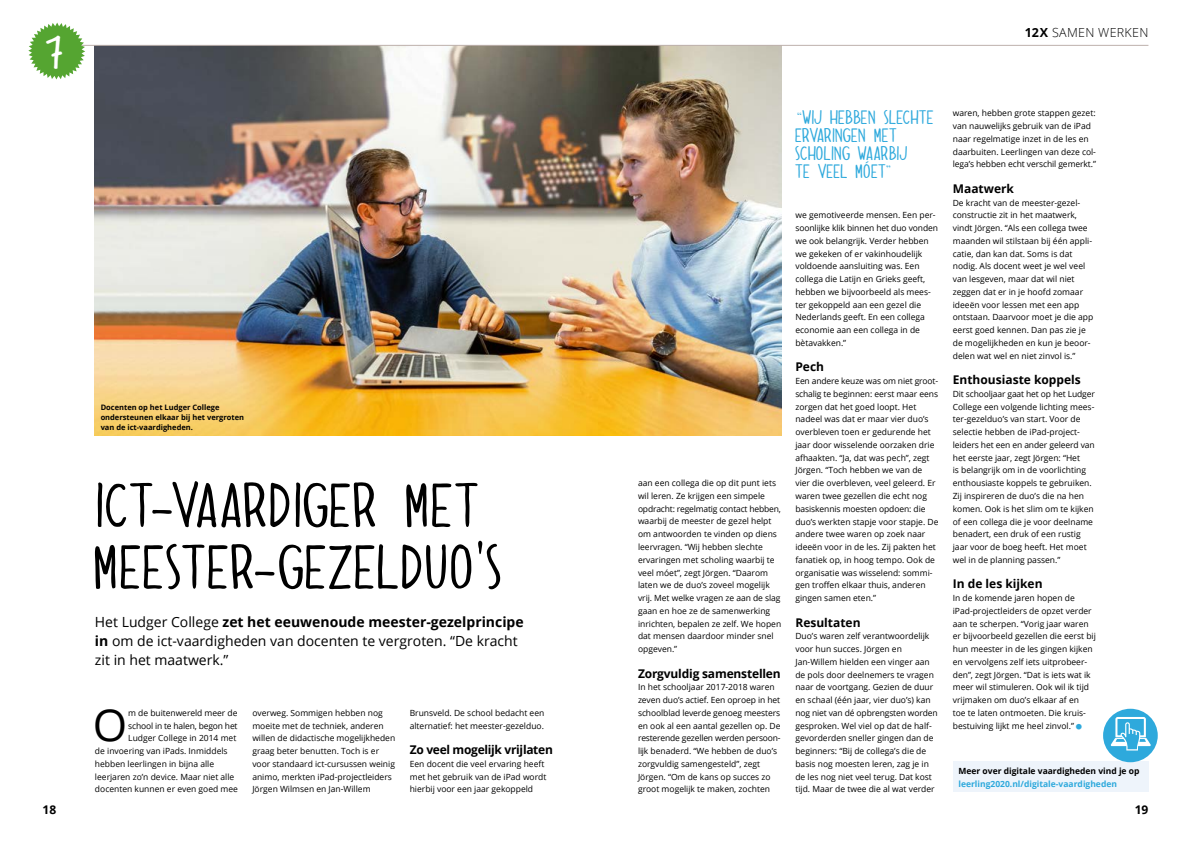
<style>
.page{position:relative;width:1191px;height:842px;background:#fff}
.page>*{position:absolute;margin:0;border:0;box-sizing:border-box;transform-origin:0 0}
.t1{font:51.1px/61.7px "Dolce Caffe";letter-spacing:-.015em;color:#000}
.t2{font:44.2px "Open Sans";color:#000}
.t3{font:16px/18px "Dolce Caffe";letter-spacing:-.02em;color:#2ea9dc}
.t4{font:14px/19px "Open Sans";color:#000}
.t5{font:300 12.5px "Open Sans";letter-spacing:.025em;color:#000}
.t6{font:700 12px "Open Sans";color:#000}
.t7{font:700 12px "Open Sans";letter-spacing:-.025em;color:#000}
.t8{font:8.5px/12.8px "Open Sans";color:#000}
.t9{font:700 8.5px "Open Sans";color:#2ea9dc}
.t10{font:700 8.5px "Open Sans";color:#000}
.t11{font:8.5px "Open Sans";letter-spacing:-.02em;color:#000}
.t12{font:700 7.5px/10px "Open Sans";color:#000}
.s1{font-weight:700}
</style>
<div class="page">
<img style="left:95px;top:46px;width:686px;height:389px">
<hr style="left:43px;top:45px;width:1105px;height:1px;background:#beb1ac">
<div style="left:952px;top:761px;width:196px;height:31px;background:#eef4fb"></div>
<div style="left:1103px;top:709px;width:54px;height:53px;background:#2ea9dc;border-radius:50%"></div>
<svg style="left:1110px;top:717px;width:40px;height:33px"></svg>
<svg style="left:28px;top:23px;width:57px;height:56px"></svg>
<p class="t12" style="left:101px;top:402px;width:145px">Docenten op het Ludger College ondersteunen elkaar bij het vergroten van de ict-vaardigheden.</p>
<h1 class="t1" style="left:95px;top:474px;width:411px">ICT-VAARDIGER MET<br>MEESTER-GEZELDUO’S</h1>
<h3 class="t4" style="left:95px;top:612px;width:430px">Het Ludger College <span class="s1">zet het eeuwenoude meester-gezelprincipe in</span> om de ict-vaardigheden van docenten te vergroten. “De kracht zit in het maatwerk.”</h3>
<h2 class="t2" style="left:93px;top:695px;width:36px">O</h2>
<p class="t8" style="left:128px;top:706px;width:111px">m de buitenwereld meer de</p>
<p class="t11" style="left:128px;top:720px;width:111px">school in te halen, begon het</p>
<p class="t8" style="left:128px;top:732px;width:110px">Ludger College in 2014 met</p>
<p class="t8" style="left:95px;top:744px;width:134px">de invoering van iPads. Inmiddels</p>
<p class="t8" style="left:95px;top:757px;width:121px">hebben leerlingen in bijna alle</p>
<p class="t8" style="left:95px;top:770px;width:141px">leerjaren zo’n device. Maar niet alle</p>
<p class="t8" style="left:95px;top:783px;width:144px">docenten kunnen er even goed mee</p>
<p class="t8" style="left:252px;top:706px;width:144px">overweg. Sommigen hebben nog moeite met de techniek, anderen willen de didactische mogelijkheden graag beter benutten. Toch is er voor standaard ict-cursussen weinig animo, merkten iPad-projectleiders Jörgen Wilmsen en Jan-Willem</p>
<p class="t8" style="left:410px;top:706px;width:136px">Brunsveld. De school bedacht een alternatief: het meester-gezelduo.</p>
<h3 class="t7" style="left:410px;top:741px;width:145px">Zo veel mogelijk vrijlaten</h3>
<p class="t8" style="left:410px;top:757px;width:138px">Een docent die veel ervaring heeft met het gebruik van de iPad wordt hierbij voor een jaar gekoppeld</p>
<h3 class="t5" style="left:1025px;top:24px;width:125px"><span class="s1">12X</span> SAMEN WERKEN</h3>
<p class="t8" style="left:638px;top:476px;width:145px">aan een collega die op dit punt iets wil leren. Ze krijgen een simpele opdracht: regelmatig contact hebben, waarbij de meester de gezel helpt om antwoorden te vinden op diens leervragen. “Wij hebben slechte ervaringen met scholing waarbij te veel móet”, zegt Jörgen. “Daarom laten we de duo’s zoveel mogelijk vrij. Met welke vragen ze aan de slag gaan en hoe ze de samenwerking inrichten, bepalen ze zelf. We hopen dat mensen daardoor minder snel opgeven.”</p>
<h3 class="t6" style="left:638px;top:665px;width:144px">Zorgvuldig samenstellen</h3>
<p class="t8" style="left:638px;top:681px;width:144px">In het schooljaar 2017-2018 waren zeven duo’s actief. Een oproep in het schoolblad leverde genoeg meesters en ook al een aantal gezellen op. De resterende gezellen werden persoon&shy;lijk benaderd. “We hebben de duo’s zorgvuldig samengesteld”, zegt Jörgen. “Om de kans op succes zo groot mogelijk te maken, zochten</p>
<h3 class="t3" style="left:795px;top:108px;width:141px">“WIJ HEBBEN SLECHTE<br>ERVARINGEN MET<br>SCHOLING WAARBIJ<br>TE VEEL MÓET”</h3>
<p class="t8" style="left:795px;top:209px;width:144px">we gemotiveerde mensen. Een per&shy;soonlijke klik binnen het duo vonden we ook belangrijk. Verder hebben we gekeken of er vakinhoudelijk voldoende aansluiting was. Een collega die Latijn en Grieks geeft, hebben we bijvoorbeeld als mees&shy;ter gekoppeld aan een gezel die<br>Nederlands geeft. En een collega economie aan een collega in de bètavakken.”</p>
<h3 class="t6" style="left:795px;top:359px;width:30px">Pech</h3>
<p class="t8" style="left:795px;top:374px;width:145px">Een andere keuze was om niet groot&shy;schalig te beginnen: eerst maar eens zorgen dat het goed loopt. Het nadeel was dat er maar vier duo’s overbleven toen er gedurende het jaar door wisselende oorzaken drie afhaakten. “Ja, dat was pech”, zegt<br>Jörgen. “Toch hebben we van de vier die overbleven, veel geleerd. Er waren twee gezellen die echt nog basiskennis moesten opdoen: die duo’s werkten stapje voor stapje. De andere twee waren op zoek naar ideeën voor in de les. Zij pakten het fanatiek op, in hoog tempo. Ook de organisatie was wisselend: sommi&shy;gen troffen elkaar thuis, anderen gingen samen eten.”</p>
<h3 class="t6" style="left:795px;top:614px;width:67px">Resultaten</h3>
<p class="t8" style="left:795px;top:630px;width:144px">Duo’s waren zelf verantwoordelijk voor hun succes. Jörgen en Jan-Willem hielden een vinger aan de pols door deelnemers te vragen naar de voortgang. Gezien de duur en schaal (één jaar, vier duo’s) kan nog niet van dé opbrengsten worden gesproken. Wel viel op dat de half&shy;gevorderden sneller gingen dan de beginners: “Bij de collega’s die de basis nog moesten leren, zag je in de les nog niet veel terug. Dat kost tijd. Maar de twee die al wat verder</p>
<p class="t8" style="left:952px;top:107px;width:145px">waren, hebben grote stappen gezet: van nauwelijks gebruik van de iPad naar regelmatige inzet in de les en daarbuiten. Leerlingen van deze col&shy;lega’s hebben echt verschil gemerkt.”</p>
<h3 class="t6" style="left:952px;top:180px;width:63px">Maatwerk</h3>
<p class="t8" style="left:952px;top:196px;width:142px">De kracht van de meester-gezel&shy;constructie zit in het maatwerk, vindt Jörgen. “Als een collega twee maanden wil stilstaan bij één appli&shy;catie, dan kan dat. Soms is dat nodig. Als docent weet je wel veel van lesgeven, maar dat wil niet zeggen dat er in je hoofd zomaar ideeën voor lessen met een app ontstaan. Daarvoor moet je die app eerst goed kennen. Dan pas zie je de mogelijkheden en kun je beoor&shy;delen wat wel en niet zinvol is.”</p>
<h3 class="t6" style="left:952px;top:371px;width:130px">Enthousiaste koppels</h3>
<p class="t8" style="left:952px;top:387px;width:143px">Dit schooljaar gaat het op het Ludger College een volgende lichting mees&shy;ter-gezelduo’s van start. Voor de selectie hebben de iPad-project&shy;leiders het een en ander geleerd van het eerste jaar, zegt Jörgen: “Het<br>is belangrijk om in de voorlichting enthousiaste koppels te gebruiken.<br>Zij inspireren de duo’s die na hen komen. Ook is het slim om te kijken of een collega die je voor deelname benadert, een druk of een rustig jaar voor de boeg heeft. Het moet wel in de planning passen.”</p>
<h3 class="t6" style="left:952px;top:575px;width:91px">In de les kijken</h3>
<p class="t8" style="left:952px;top:591px;width:145px">In de komende jaren hopen de iPad-projectleiders de opzet verder aan te scherpen. “Vorig jaar waren er bijvoorbeeld gezellen die eerst bij hun meester in de les gingen kijken en vervolgens zelf iets uitprobeer&shy;den”, zegt Jörgen. “Dat is iets wat ik meer wil stimuleren. Ook wil ik tijd vrijmaken om duo’s elkaar af en<br>toe te laten ontmoeten. Die kruis&shy;bestuiving lijkt me heel zinvol.”</p>
<p class="t10" style="left:958px;top:765px;width:182px">Meer over digitale vaardigheden vind je op</p>
<p class="t9" style="left:958px;top:778px;width:160px">leerling2020.nl/digitale-vaardigheden</p>
<h3 class="t6" style="left:43px;top:801px;width:15px">18</h3>
<h3 class="t6" style="left:1134px;top:801px;width:15px">19</h3>
</div>
